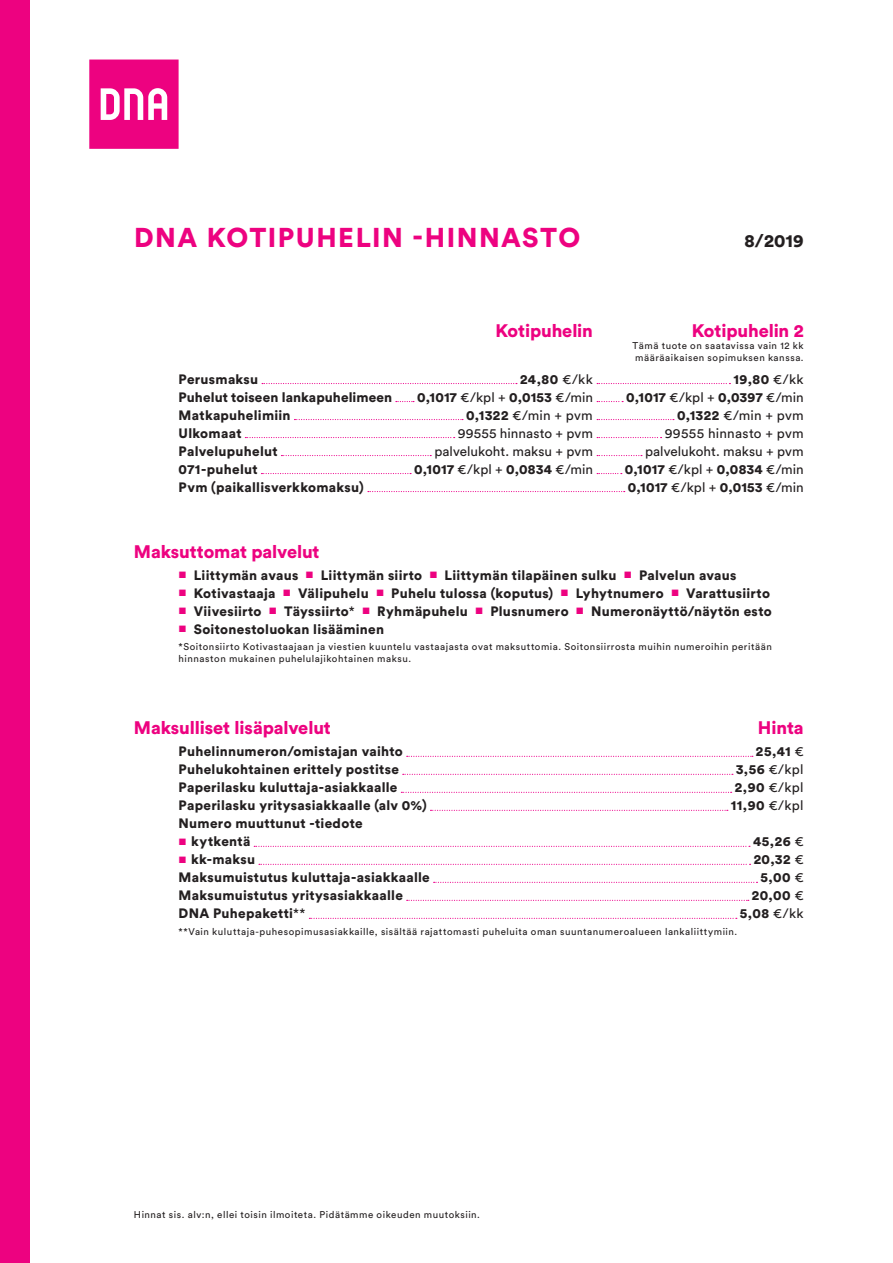
<style>
.page{position:relative;width:893px;height:1263px;background:#fff}
.page>*{position:absolute;margin:0;border:0;box-sizing:border-box;transform-origin:0 0}
.Top_Header{font:900 27px "Circular Std";letter-spacing:.055em;color:#ed0280}
.Header_2_Black{font:900 18px "Circular Std";letter-spacing:-.005em;color:#ed0280}
.Header_2_Black-2{font:900 18px "Circular Std";color:#231f20}
.Header_2_Black-3{font:900 13.5px "Circular Std";letter-spacing:.02em;color:#231f20}
.Header_2_Black-4{font:13.5px "Circular Std";letter-spacing:.005em;color:#231f20}
.Header_2_Black-5{font:13.5px "Circular Std";letter-spacing:.025em;color:#231f20}
.Header_2_Black-6{font:9.75px "Circular Std";letter-spacing:.055em;color:#231f20}
.Legal_text{font:9.75px "Circular Std";letter-spacing:.055em;color:#231f20}
.s1{font-weight:400}
.s2{font-weight:900}
.s3{font-size:9px;color:#ed0280}
</style>
<div class="page">
<svg style="left:262px;top:383px;width:255px;height:1px"></svg>
<svg style="left:597px;top:383px;width:133px;height:1px"></svg>
<svg style="left:396px;top:401px;width:18px;height:1px"></svg>
<svg style="left:597px;top:401px;width:26px;height:1px"></svg>
<svg style="left:294px;top:419px;width:169px;height:1px"></svg>
<svg style="left:597px;top:419px;width:77px;height:1px"></svg>
<svg style="left:245px;top:437px;width:210px;height:1px"></svg>
<svg style="left:597px;top:437px;width:65px;height:1px"></svg>
<svg style="left:281px;top:455px;width:150px;height:1px"></svg>
<svg style="left:597px;top:455px;width:45px;height:1px"></svg>
<svg style="left:261px;top:473px;width:150px;height:1px"></svg>
<svg style="left:597px;top:473px;width:25px;height:1px"></svg>
<svg style="left:368px;top:491px;width:257px;height:1px"></svg>
<svg style="left:407px;top:756px;width:346px;height:1px"></svg>
<svg style="left:403px;top:774px;width:330px;height:1px"></svg>
<svg style="left:401px;top:792px;width:331px;height:1px"></svg>
<svg style="left:430px;top:810px;width:298px;height:1px"></svg>
<svg style="left:254px;top:846px;width:496px;height:1px"></svg>
<svg style="left:259px;top:864px;width:492px;height:1px"></svg>
<svg style="left:434px;top:882px;width:323px;height:1px"></svg>
<svg style="left:407px;top:900px;width:342px;height:1px"></svg>
<svg style="left:309px;top:918px;width:428px;height:1px"></svg>
<svg style="left:89px;top:60px;width:90px;height:89px;background:#ef2993"></svg>
<div style="left:0;top:0;width:30px;height:1263px;background:#ed0280"></div>
<p class="Top_Header" style="left:134px;top:220px;width:448px">DNA KOTIPUHELIN -HINNASTO</p>
<p class="Header_2_Black-2" style="left:745px;top:229px;width:61px">8/2019</p>
<p class="Header_2_Black" style="left:495px;top:319px;width:99px">Kotipuhelin</p>
<p class="Header_2_Black" style="left:692px;top:319px;width:113px">Kotipuhelin 2</p>
<p class="Legal_text" style="left:633px;top:340px;width:173px">Tämä tuote on saatavissa vain 12 kk</p>
<p class="Legal_text" style="left:635px;top:352px;width:170px">määräaikaisen sopimuksen kanssa.</p>
<p class="Header_2_Black-3" style="left:179px;top:370px;width:81px">Perusmaksu</p>
<p class="Header_2_Black-3" style="left:520px;top:370px;width:74px">24,80 <span class="s1">€/kk</span></p>
<p class="Header_2_Black-3" style="left:733px;top:370px;width:72px">19,80 <span class="s1">€/kk</span></p>
<p class="Header_2_Black-3" style="left:179px;top:388px;width:215px">Puhelut toiseen lankapuhelimeen</p>
<p class="Header_2_Black-3" style="left:417px;top:388px;width:177px">0,1017 <span class="s1">€/kpl +</span> 0,0153 <span class="s1">€/min</span></p>
<p class="Header_2_Black-3" style="left:626px;top:388px;width:179px">0,1017 <span class="s1">€/kpl +</span> 0,0397 <span class="s1">€/min</span></p>
<p class="Header_2_Black-3" style="left:179px;top:406px;width:114px">Matkapuhelimiin</p>
<p class="Header_2_Black-4" style="left:466px;top:407px;width:128px"><span class="s2">0,1322</span> €/min + pvm</p>
<p class="Header_2_Black-4" style="left:677px;top:407px;width:128px"><span class="s2">0,1322</span> €/min + pvm</p>
<p class="Header_2_Black-3" style="left:179px;top:424px;width:64px">Ulkomaat</p>
<p class="Header_2_Black-4" style="left:458px;top:425px;width:137px">99555 hinnasto + pvm</p>
<p class="Header_2_Black-5" style="left:665px;top:425px;width:140px">99555 hinnasto + pvm</p>
<p class="Header_2_Black-3" style="left:179px;top:442px;width:101px">Palvelupuhelut</p>
<p class="Header_2_Black-4" style="left:434px;top:443px;width:160px">palvelukoht. maksu + pvm</p>
<p class="Header_2_Black-4" style="left:645px;top:443px;width:160px">palvelukoht. maksu + pvm</p>
<p class="Header_2_Black-3" style="left:179px;top:460px;width:81px">071-puhelut</p>
<p class="Header_2_Black-3" style="left:414px;top:460px;width:180px">0,1017 <span class="s1">€/kpl +</span> 0,0834 <span class="s1">€/min</span></p>
<p class="Header_2_Black-3" style="left:625px;top:460px;width:180px">0,1017 <span class="s1">€/kpl +</span> 0,0834 <span class="s1">€/min</span></p>
<p class="Header_2_Black-3" style="left:179px;top:478px;width:187px">Pvm (paikallisverkkomaksu)</p>
<p class="Header_2_Black-3" style="left:628px;top:478px;width:177px">0,1017 <span class="s1">€/kpl +</span> 0,0153 <span class="s1">€/min</span></p>
<p class="Header_2_Black" style="left:134px;top:539px;width:187px">Maksuttomat palvelut</p>
<p class="Header_2_Black-3" style="left:179px;top:566px;width:559px"><span class="s3">■</span> Liittymän avaus <span class="s3">■</span> Liittymän siirto <span class="s3">■</span> Liittymän tilapäinen sulku <span class="s3">■</span> Palvelun avaus</p>
<p class="Header_2_Black-3" style="left:179px;top:584px;width:593px"><span class="s3">■</span> Kotivastaaja <span class="s3">■</span> Välipuhelu <span class="s3">■</span> Puhelu tulossa (koputus) <span class="s3">■</span> Lyhytnumero <span class="s3">■</span> Varattusiirto</p>
<p class="Header_2_Black-3" style="left:179px;top:602px;width:595px"><span class="s3">■</span> Viivesiirto <span class="s3">■</span> Täyssiirto<span class="s1">*</span> <span class="s3">■</span> Ryhmäpuhelu <span class="s3">■</span> Plusnumero <span class="s3">■</span> Numeronäyttö/näytön esto</p>
<p class="Header_2_Black-3" style="left:179px;top:620px;width:207px"><span class="s3">■</span> Soitonestoluokan lisääminen</p>
<p class="Header_2_Black-6" style="left:179px;top:641px;width:595px">*Soitonsiirto Kotivastaajaan ja viestien kuuntelu vastaajasta ovat maksuttomia. Soitonsiirrosta muihin numeroihin peritään</p>
<p class="Header_2_Black-6" style="left:179px;top:653px;width:234px">hinnaston mukainen puhelulajikohtainen maksu.</p>
<p class="Header_2_Black" style="left:134px;top:716px;width:198px">Maksulliset lisäpalvelut</p>
<p class="Header_2_Black" style="left:758px;top:716px;width:47px">Hinta</p>
<p class="Header_2_Black-3" style="left:179px;top:743px;width:226px">Puhelinnumeron/omistajan vaihto</p>
<p class="Header_2_Black-3" style="left:756px;top:743px;width:49px">25,41 <span class="s1">€</span></p>
<p class="Header_2_Black-3" style="left:179px;top:761px;width:222px">Puhelukohtainen erittely postitse</p>
<p class="Header_2_Black-4" style="left:736px;top:761px;width:69px"><span class="s2">3,56</span> €/kpl</p>
<p class="Header_2_Black-3" style="left:179px;top:779px;width:220px">Paperilasku kuluttaja-asiakkaalle</p>
<p class="Header_2_Black-4" style="left:735px;top:779px;width:70px"><span class="s2">2,90</span> €/kpl</p>
<p class="Header_2_Black-3" style="left:179px;top:797px;width:250px">Paperilasku yritysasiakkaalle (alv 0%)</p>
<p class="Header_2_Black-3" style="left:731px;top:797px;width:74px">11,90 <span class="s1">€/kpl</span></p>
<p class="Header_2_Black-3" style="left:179px;top:815px;width:186px">Numero muuttunut -tiedote</p>
<p class="Header_2_Black-3" style="left:179px;top:833px;width:73px"><span class="s3">■</span> kytkentä</p>
<p class="Header_2_Black-3" style="left:753px;top:833px;width:52px">45,26 <span class="s1">€</span></p>
<p class="Header_2_Black-3" style="left:179px;top:851px;width:78px"><span class="s3">■</span> kk-maksu</p>
<p class="Header_2_Black-3" style="left:754px;top:851px;width:52px">20,32 <span class="s1">€</span></p>
<p class="Header_2_Black-3" style="left:179px;top:869px;width:253px">Maksumuistutus kuluttaja-asiakkaalle</p>
<p class="Header_2_Black-3" style="left:761px;top:869px;width:45px">5,00 <span class="s1">€</span></p>
<p class="Header_2_Black-3" style="left:179px;top:887px;width:226px">Maksumuistutus yritysasiakkaalle</p>
<p class="Header_2_Black-3" style="left:752px;top:887px;width:53px">20,00 <span class="s1">€</span></p>
<p class="Header_2_Black-3" style="left:179px;top:905px;width:128px">DNA Puhepaketti<span class="s1">**</span></p>
<p class="Header_2_Black-3" style="left:740px;top:905px;width:65px">5,08 <span class="s1">€/kk</span></p>
<p class="Header_2_Black-6" style="left:179px;top:925px;width:560px">**Vain kuluttaja-puhesopimusasiakkaille, sisältää rajattomasti puheluita oman suuntanumeroalueen lankaliittymiin.</p>
<p class="Legal_text" style="left:134px;top:1208px;width:348px">Hinnat sis. alv:n, ellei toisin ilmoiteta. Pidätämme oikeuden muutoksiin.</p>
</div>
